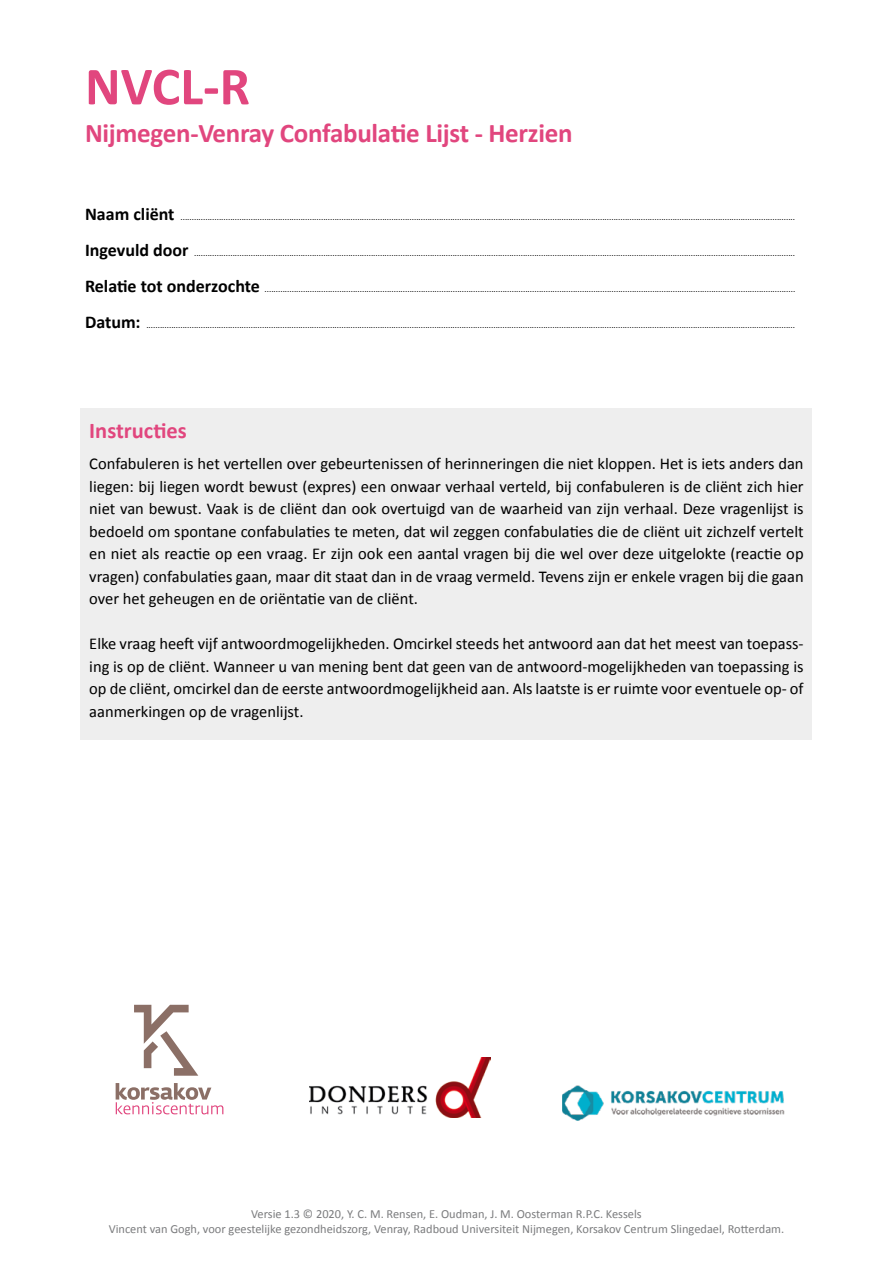
<style>
.page{position:relative;width:893px;height:1263px;background:#fff}
.page>*{position:absolute;margin:0;border:0;box-sizing:border-box;transform-origin:0 0}
.t1{font:700 54px "Calibri";color:#e1467e}
.t2{font:700 27px "Calibri";letter-spacing:-.01em;color:#e1467e}
.t3{font:700 22.5px "Calibri";color:#e1467e}
.t4{font:16.5px/22.5px "Calibri";color:#000;text-align:justify}
.t5{font:12.3px/15px "Calibri";color:#7b7c7e;text-align:center}
.t6{font:9px "Calibri";color:#000}
.s1{font-weight:700;font-size:18px}
</style>
<div class="page">
<div style="left:81px;top:408px;width:731px;height:332px;background:#eee"></div>
<svg style="left:134px;top:1005px;width:64px;height:71px"></svg>
<svg style="left:116px;top:1083px;width:107px;height:31px"></svg>
<img style="left:309px;top:1057px;width:181px;height:60px">
<img style="left:562px;top:1085px;width:223px;height:35px">
<h1 class="t1" style="left:85px;top:52px;width:166px">NVCL-R</h1>
<h2 class="t2" style="left:85px;top:116px;width:489px">Nijmegen-Venray Confabulatie Lijst - Herzien</h2>
<p class="t6" style="left:85px;top:212px;width:712px"><span class="s1">Naam cliënt</span> ...............................................................................................................................................................................................................................................................................</p>
<p class="t6" style="left:85px;top:248px;width:712px"><span class="s1">Ingevuld door</span> .........................................................................................................................................................................................................................................................................</p>
<p class="t6" style="left:85px;top:284px;width:712px"><span class="s1">Relatie tot onderzochte</span> ..........................................................................................................................................................................................................................................</p>
<p class="t6" style="left:85px;top:320px;width:711px"><span class="s1">Datum:</span> ..............................................................................................................................................................................................................................................................................................</p>
<h3 class="t3" style="left:89px;top:416px;width:99px">Instructies</h3>
<p class="t4" style="left:89px;top:452px;width:716px">Confabuleren is het vertellen over gebeurtenissen of herinneringen die niet kloppen. Het is iets anders dan liegen: bij liegen wordt bewust (expres) een onwaar verhaal verteld, bij confabuleren is de cliënt zich hier niet van bewust. Vaak is de cliënt dan ook overtuigd van de waarheid van zijn verhaal. Deze vragenlijst is bedoeld om spontane confabulaties te meten, dat wil zeggen confabulaties die de cliënt uit zichzelf vertelt en niet als reactie op een vraag. Er zijn ook een aantal vragen bij die wel over deze uitgelokte (reactie op vragen) confabulaties gaan, maar dit staat dan in de vraag vermeld. Tevens zijn er enkele vragen bij die gaan over het geheugen en de oriëntatie van de cliënt.</p>
<p class="t4" style="left:89px;top:632px;width:716px">Elke vraag heeft vijf antwoordmogelijkheden. Omcirkel steeds het antwoord aan dat het meest van toepass&shy;ing is op de cliënt. Wanneer u van mening bent dat geen van de antwoord-mogelijkheden van toepassing is op de cliënt, omcirkel dan de eerste antwoordmogelijkheid aan. Als laatste is er ruimte voor eventuele op- of aanmerkingen op de vragenlijst.</p>
<h3 class="t5" style="left:109px;top:1205px;width:677px">Versie 1.3 © 2020, Y. C. M. Rensen, E. Oudman, J. M. Oosterman R.P.C. Kessels<br>Vincent van Gogh, voor geestelijke gezondheidszorg, Venray, Radboud Universiteit Nijmegen, Korsakov Centrum Slingedael, Rotterdam.</h3>
</div>
